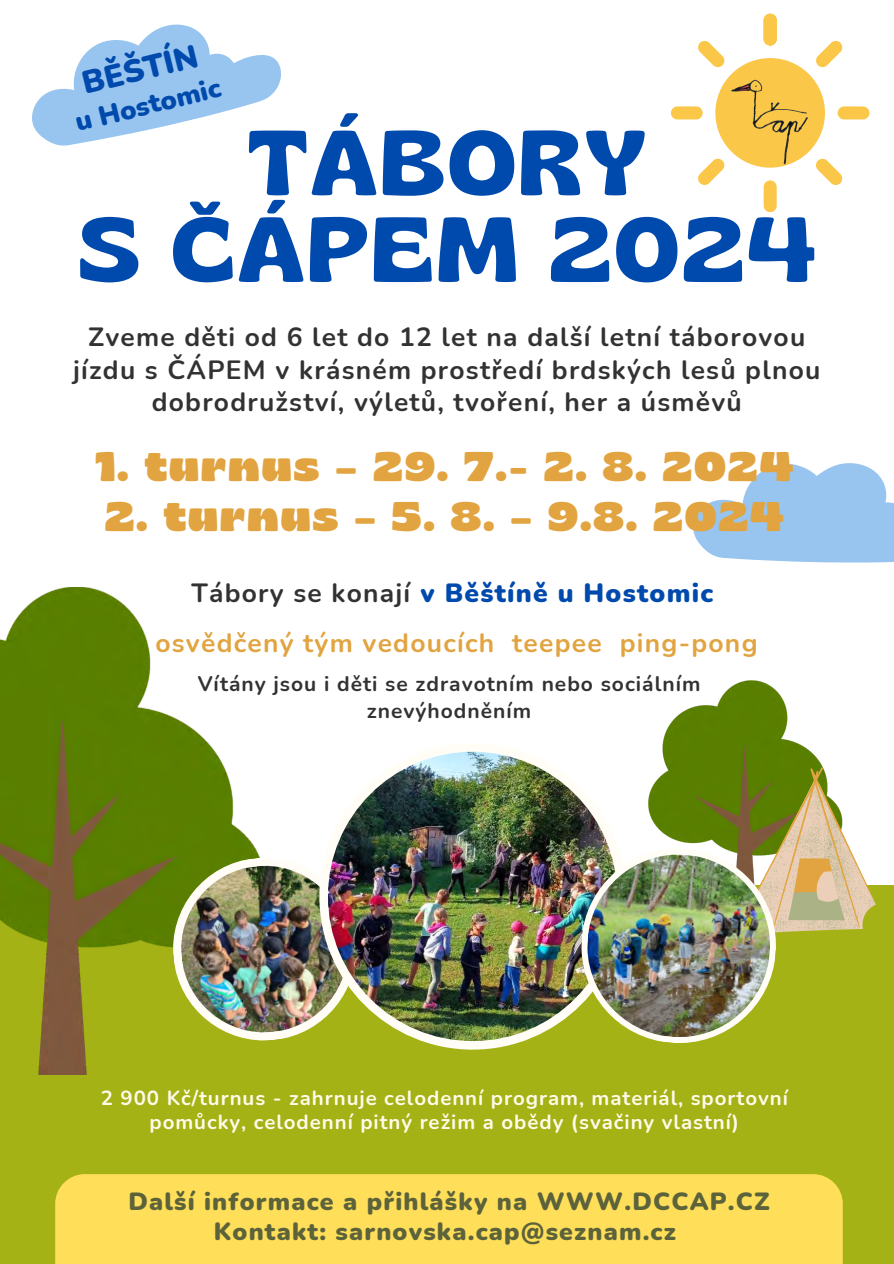
<style>
.page{position:relative;width:894px;height:1264px;background:#fff}
.page>*{position:absolute;margin:0;border:0;box-sizing:border-box;transform-origin:0 0}
.t1{font:600 91.5px/86.7px "Gliker";letter-spacing:.035em;color:#004aad;text-align:center}
.t2{font:900 41.25px "Gliker";letter-spacing:.055em;color:#e2a440}
.t3{font:900 32.1px "Nunito";color:#004aad}
.t4{font:900 27.3px "Nunito";color:#004aad}
.t5{font:700 26.4px/32.7px "Nunito";letter-spacing:.045em;color:#323232;text-align:center}
.t6{font:700 26.4px "Nunito";letter-spacing:.045em;color:#e2a440}
.t7{font:900 26.4px "Nunito";letter-spacing:.045em;color:#004aad}
.t8{font:900 24.9px/30.3px "Nunito";letter-spacing:.045em;color:#5c633b;text-align:center}
.t9{font:700 21px/26.2px "Nunito";letter-spacing:.045em;color:#323232;text-align:center}
.t10{font:700 20.4px/23.7px "Nunito";letter-spacing:.045em;color:#fffbeb;text-align:center}
.s1{font-weight:700;color:#323232}
</style>
<div class="page">
<img style="left:662px;top:680px;width:161px;height:86px">
<div style="left:0;top:885px;width:893px;height:378px;background:#a5b215"></div>
<div style="left:55px;top:1174px;width:787px;height:89px;background:#ffde59"></div>
<svg style="left:693px;top:463px;width:200px;height:99px"></svg>
<svg style="left:32px;top:24px;width:249px;height:122px"></svg>
<svg style="left:670px;top:14px;width:198px;height:198px"></svg>
<img style="left:729px;top:80px;width:81px;height:85px">
<img style="left:0;top:587px;width:258px;height:487px">
<svg style="left:168px;top:852px;width:190px;height:193px"></svg>
<img style="left:177px;top:861px;width:175px;height:175px">
<div style="left:319px;top:743px;width:306px;height:306px;background:#fffdf6;border-radius:50%"></div>
<img style="left:328px;top:751px;width:289px;height:290px;border-radius:50%">
<svg style="left:577px;top:766px;width:298px;height:277px"></svg>
<img style="left:583px;top:851px;width:190px;height:189px">
<p class="t3" style="left:77px;top:63px;width:119px;rotate:-14deg">BĚŠTÍN</p>
<h1 class="t4" style="left:71px;top:105px;width:150px;rotate:-14deg">u Hostomic</h1>
<h3 class="t1" style="left:78px;top:116px;width:738px">TÁBORY<br>S ČÁPEM 2024</h3>
<h4 class="t5" style="left:73px;top:321px;width:748px">Zveme děti od 6 let do 12 let na další letní táborovou jízdu s ČÁPEM v krásném prostředí brdských lesů plnou dobrodružství, výletů, tvoření, her a úsměvů</h4>
<h4 class="t2" style="left:95px;top:440px;width:699px">1. turnus – 29. 7.- 2. 8. 2024</h4>
<p class="t2" style="left:105px;top:491px;width:680px">2. turnus – 5. 8. – 9.8. 2024</p>
<p class="t7" style="left:191px;top:575px;width:523px"><span class="s1">Tábory se konají</span> v Běštíně u Hostomic</p>
<p class="t6" style="left:155px;top:625px;width:603px">osvědčený tým vedoucích teepee ping-pong</p>
<p class="t9" style="left:198px;top:671px;width:504px">Vítány jsou i děti se zdravotním nebo sociálním znevýhodněním</p>
<h4 class="t10" style="left:101px;top:1086px;width:688px">2 900 Kč/turnus - zahrnuje celodenní program, materiál, sportovní pomůcky, celodenní pitný režim a obědy (svačiny vlastní)</h4>
<p class="t8" style="left:128px;top:1186px;width:642px">Další informace a přihlášky na WWW.DCCAP.CZ<br>Kontakt: sarnovska.cap@seznam.cz</p>
</div>
